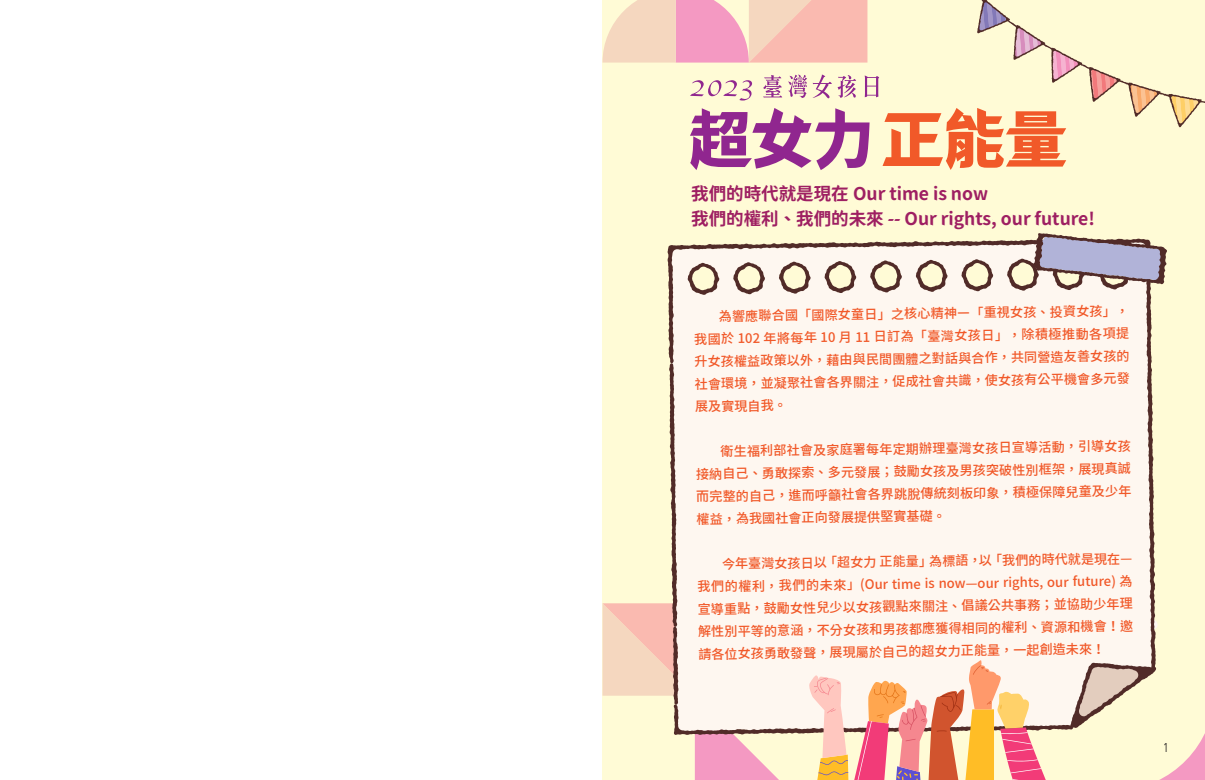
<style>
.page{position:relative;width:1205px;height:780px;background:#fff}
.page>*{position:absolute;margin:0;border:0;box-sizing:border-box;transform-origin:0 0}
.t1{font:700 17.5px "Swei Shear Sans CJ Ktc";color:#9e1f62}
.t2{font:500 13.12px/22.2px "Source Han Sans TC";color:#f15929;text-align:justify}
.t3{font:12.5px "DIN";color:#231f20;scale:.85 1}
</style>
<div class="page">
<div style="left:602px;top:0;width:603px;height:780px;background:#fffbd6"></div>
<svg style="left:667px;top:240px;width:485px;height:123px;fill:#fef7f0"></svg>
<svg style="left:687px;top:263px;width:32px;height:32px"></svg>
<svg style="left:733px;top:262px;width:32px;height:32px"></svg>
<svg style="left:779px;top:262px;width:31px;height:31px"></svg>
<svg style="left:824px;top:261px;width:32px;height:32px"></svg>
<svg style="left:870px;top:260px;width:32px;height:32px"></svg>
<svg style="left:916px;top:260px;width:31px;height:32px"></svg>
<svg style="left:961px;top:259px;width:32px;height:32px"></svg>
<svg style="left:1007px;top:233px;width:160px;height:57px"></svg>
<svg style="left:602px;top:0;width:603px;height:170px"></svg>
<svg style="left:602px;top:363px;width:603px;height:417px"></svg>
<p class="t1" style="left:691px;top:184px;width:298px">我們的時代就是現在 Our time is now</p>
<p class="t1" style="left:691px;top:209px;width:405px">我們的權利、我們的未來 -- Our rights, our future!</p>
<p class="t2" style="left:693px;top:306px;width:437px;text-indent:25px;rotate:-1deg">為響應聯合國「國際女童日」之核心精神㇐「重視女孩、投資女孩」，我國於 102 年將每年 10 月 11 日訂為「臺灣女孩日」，除積極推動各項提升女孩權益政策以外，藉由與民間團體之對話與合作，共同營造友善女孩的社會環境，並凝聚社會各界關注，促成社會共識，使女孩有公平機會多元發展及實現自我。</p>
<p class="t2" style="left:695px;top:441px;width:437px;text-indent:25px;rotate:-1deg">衛生福利部社會及家庭署每年定期辦理臺灣女孩日宣導活動，引導女孩接納自己、勇敢探索、多元發展；鼓勵女孩及男孩突破性別框架，展現真誠而完整的自己，進而呼籲社會各界跳脫傳統刻板印象，積極保障兒童及少年權益，為我國社會正向發展提供堅實基礎。</p>
<p class="t2" style="left:696px;top:554px;width:437px;text-indent:25px;rotate:-1deg">今年臺灣女孩日以「超女力 正能量」為標語，以「我們的時代就是現在—我們的權利，我們的未來」(Our time is now—our rights, our future) 為宣導重點，鼓勵女性兒少以女孩觀點來關注、倡議公共事務；並協助少年理解性別平等的意涵，不分女孩和男孩都應獲得相同的權利、資源和機會！邀請各位女孩勇敢發聲，展現屬於自己的超女力正能量，一起創造未來！</p>
<p class="t3" style="left:1163px;top:739px;width:8px">1</p>
</div>
